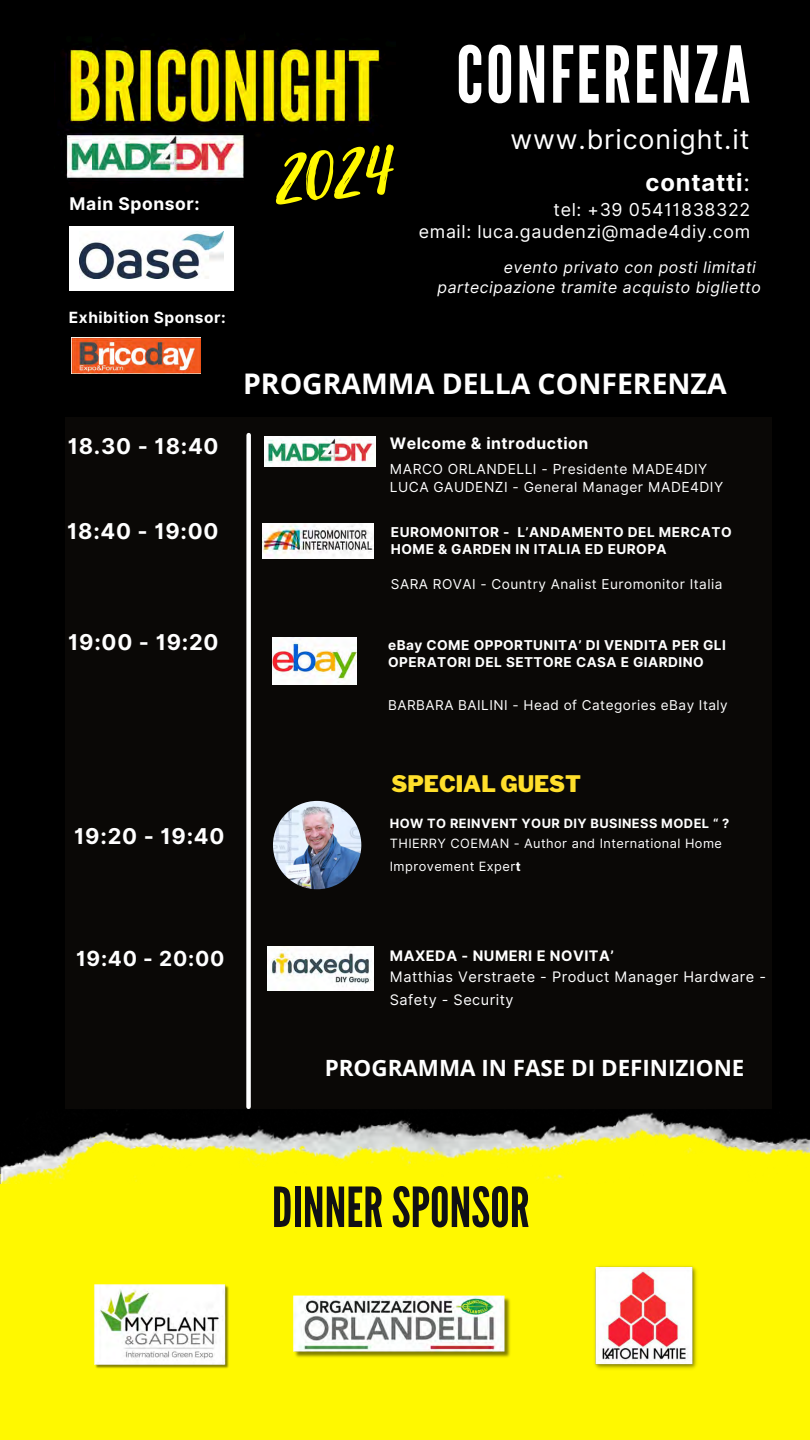
<style>
.page{position:relative;width:810px;height:1440px;background:#000}
.page>*{position:absolute;margin:0;border:0;box-sizing:border-box;transform-origin:0 0}
.t1{font:78.2px "League Gothic";letter-spacing:.035em;color:#fff}
.t2{font:76.7px "Playlist Script";color:#fff800}
.t3{font:55.1px "League Gothic";color:#101015}
.t4{font:700 28.4px "Open Sans";color:#fff}
.t5{font:26.8px "Inter";letter-spacing:.035em;color:#fff}
.t6{font:700 23.8px "Inter";letter-spacing:.035em;color:#fff}
.t7{font:900 22.6px "Libre Franklin";color:#ffdf2b}
.t8{font:700 22.4px "Open Sans";color:#fff}
.t9{font:700 21.8px "Inter";letter-spacing:.035em;color:#fff}
.t10{font:700 20.8px "Inter";letter-spacing:.035em;color:#fff}
.t11{font:17.8px "Inter";letter-spacing:.035em;color:#fff}
.t12{font:700 17.5px "Inter";letter-spacing:.035em;color:#fff}
.t13{font:italic 15.8px "Inter";letter-spacing:.035em;color:#fff}
.t14{font:700 15.8px "Inter";letter-spacing:.035em;color:#fff}
.t15{font:700 15.5px "Inter";letter-spacing:.035em;color:#fff}
.t16{font:14.5px/23.2px "Inter";letter-spacing:.035em;color:#fff}
.t17{font:700 14.5px "Inter";letter-spacing:.035em;color:#fff}
.t18{font:13.8px "Inter";letter-spacing:.035em;color:#fff}
.t19{font:700 13.6px/17.2px "Inter";letter-spacing:.035em;color:#fff}
.t20{font:13.6px "Inter";letter-spacing:.035em;color:#fff}
.t21{font:12.8px/23.2px "Inter";letter-spacing:.035em;color:#fff}
.t22{font:700 12.8px "Inter";letter-spacing:.035em;color:#fff}
.s1{font-weight:400}
.s2{font-weight:700}
</style>
<div class="page">
<div style="left:65px;top:417px;width:707px;height:692px;background:#0a0806"></div>
<img style="left:63px;top:43px;width:319px;height:138px">
<div style="left:246px;top:435px;width:5px;height:672px;background:#fff"></div>
<div style="left:0;top:1120px;width:810px;height:320px;background:#fff800"></div>
<img style="left:0;top:1112px;width:810px;height:71px">
<img style="left:293px;top:1296px;width:217px;height:61px">
<img style="left:265px;top:437px;width:111px;height:29px">
<img style="left:94px;top:1284px;width:135px;height:85px">
<img style="left:273px;top:638px;width:84px;height:47px">
<img style="left:267px;top:947px;width:106px;height:43px">
<img style="left:263px;top:524px;width:111px;height:34px">
<img style="left:273px;top:801px;width:88px;height:88px;border-radius:50%">
<img style="left:71px;top:338px;width:129px;height:36px">
<div style="left:69px;top:226px;width:165px;height:65px;background:#fff"></div>
<img style="left:80px;top:232px;width:144px;height:46px">
<img style="left:595px;top:1266px;width:102px;height:103px">
<p class="t12" style="left:70px;top:194px;width:132px">Main Sponsor:</p>
<p class="t15" style="left:69px;top:308px;width:158px">Exhibition Sponsor:</p>
<p class="t9" style="left:68px;top:433px;width:152px">18.30 - 18:40</p>
<p class="t9" style="left:67px;top:518px;width:153px">18:40 - 19:00</p>
<p class="t9" style="left:68px;top:629px;width:152px">19:00 - 19:20</p>
<p class="t2" style="left:271px;top:118px;width:119px;rotate:-5deg">2024</p>
<h4 class="t1" style="left:456px;top:30px;width:295px">CONFERENZA</h4>
<p class="t5" style="left:510px;top:123px;width:241px">www.briconight.it</p>
<h6 class="t6" style="left:646px;top:168px;width:106px">contatti<span class="s1">:</span></h6>
<p class="t11" style="left:554px;top:199px;width:198px">tel: +39 05411838322</p>
<h3 class="t11" style="left:419px;top:221px;width:333px">email: luca.gaudenzi@made4diy.com</h3>
<p class="t13" style="left:504px;top:258px;width:254px">evento privato con posti limitati</p>
<p class="t13" style="left:438px;top:278px;width:325px">partecipazione tramite acquisto biglietto</p>
<p class="t4" style="left:243px;top:363px;width:485px">PROGRAMMA DELLA CONFERENZA</p>
<p class="t14" style="left:390px;top:434px;width:200px">Welcome &amp; introduction</p>
<p class="t18" style="left:390px;top:461px;width:319px">MARCO ORLANDELLI - Presidente MADE4DIY</p>
<p class="t18" style="left:390px;top:478px;width:335px">LUCA GAUDENZI - General Manager MADE4DIY</p>
<p class="t19" style="left:391px;top:523px;width:342px">EUROMONITOR - L’ANDAMENTO DEL MERCATO</p>
<p class="t19" style="left:391px;top:541px;width:277px">HOME &amp; GARDEN IN ITALIA ED EUROPA</p>
<p class="t20" style="left:391px;top:576px;width:333px">SARA ROVAI - Country Analist Euromonitor Italia</p>
<p class="t19" style="left:388px;top:636px;width:339px">eBay COME OPPORTUNITA’ DI VENDITA PER GLI<br>OPERATORI DEL SETTORE CASA E GIARDINO</p>
<p class="t20" style="left:388px;top:697px;width:341px">BARBARA BAILINI - Head of Categories eBay Italy</p>
<p class="t9" style="left:74px;top:823px;width:152px">19:20 - 19:40</p>
<p class="t7" style="left:392px;top:770px;width:191px">SPECIAL GUEST</p>
<p class="t22" style="left:390px;top:816px;width:341px">HOW TO REINVENT YOUR DIY BUSINESS MODEL “ ?</p>
<h6 class="t21" style="left:390px;top:831px;width:334px">THIERRY COEMAN - Author and International Home<br>Improvement Exper<span class="s2">t</span></h6>
<p class="t10" style="left:76px;top:946px;width:150px">19:40 - 20:00</p>
<p class="t17" style="left:390px;top:947px;width:226px">MAXEDA - NUMERI E NOVITA’</p>
<p class="t16" style="left:390px;top:965px;width:378px">Matthias Verstraete - Product Manager Hardware -<br>Safety - Security</p>
<p class="t8" style="left:325px;top:1052px;width:421px">PROGRAMMA IN FASE DI DEFINIZIONE</p>
<p class="t3" style="left:272px;top:1176px;width:259px">DINNER SPONSOR</p>
</div>
